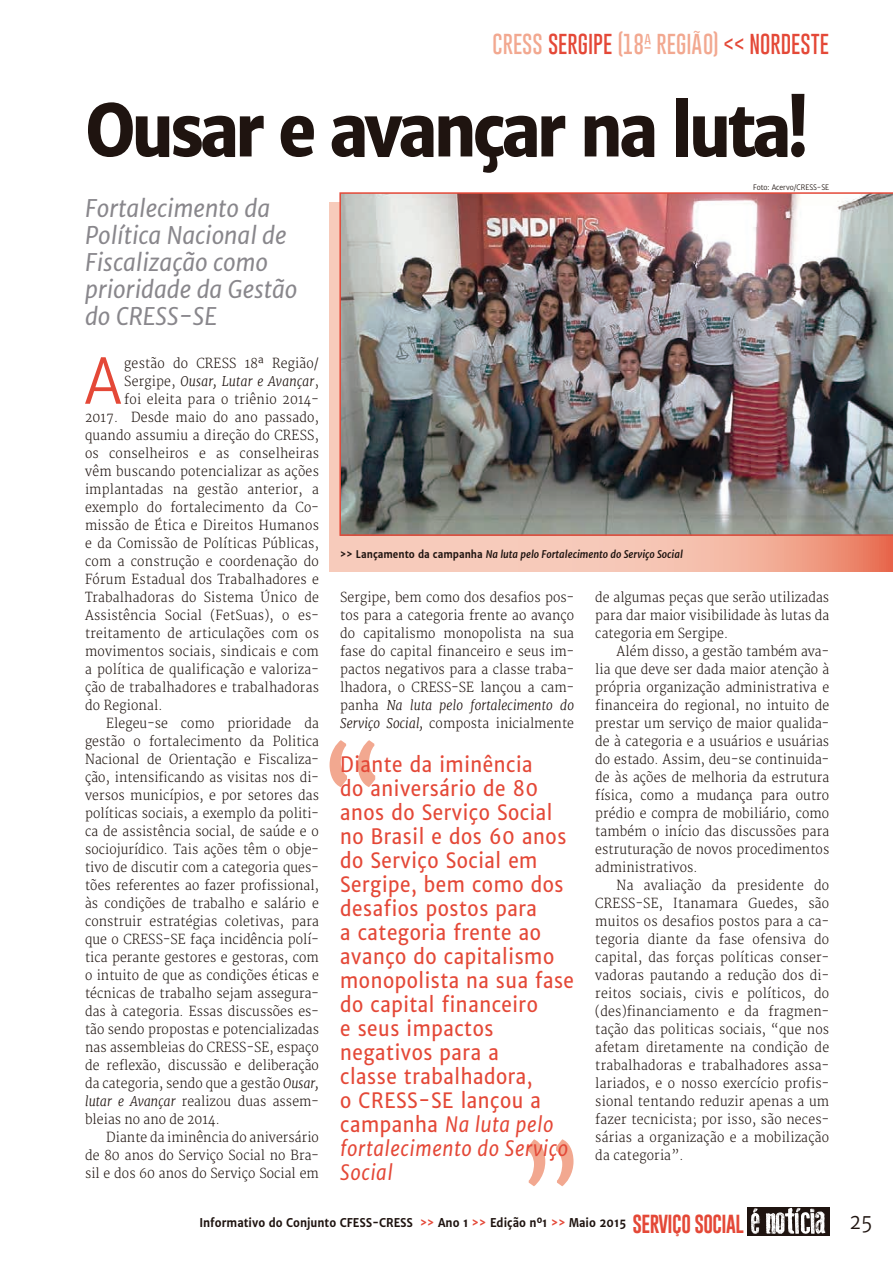
<style>
.page{position:relative;width:893px;height:1263px;background:#fff}
.page>*{position:absolute;margin:0;border:0;box-sizing:border-box;transform-origin:0 0}
.t1{font:800 72px "Merriweather Sans";color:#1f1410;scale:.9 1}
.t2{font:61.95px "Merriweather Sans";color:#e44837;scale:.9 1}
.t3{font:italic 24px/27px "Merriweather Sans";color:#89878c;scale:.95 1}
.t4{font:21px/24px "Merriweather Sans";letter-spacing:.03em;color:#e44837;scale:.9 1}
.t5{font:100 21px "Gobold";color:#e44837}
.t6{font:100 21px "Gobold";color:#f2a890}
.t7{font:21px "Merriweather Sans";color:#1f1410;scale:.9 1}
.t8{font:300 13.5px/18px "Merriweather";letter-spacing:.01em;color:#1f1410;text-align:justify;scale:.9 1}
.t9{font:italic 300 13.5px "Merriweather";letter-spacing:.02em;color:#1f1410;scale:.9 1}
.t10{font:700 12px "Merriweather Sans";color:#1f1410;scale:.9 1}
.t11{font:italic 700 10.5px "Merriweather Sans";color:#1f1410;scale:.9 1}
.t12{font:7.5px "Merriweather Sans";color:#1f1410;scale:.9 1}
.s1{color:#f2a890}
.s2{font-style:normal}
.s3{font-style:italic}
.s4{color:#e44837}
.s5{font-family:"Gobold";font-weight:400;font-size:19.05px;color:#e44837}
</style>
<div class="page">
<div style="left:748px;top:1207px;width:82px;height:29px;background:#1f1410"></div>
<svg style="left:751px;top:1207px;width:75px;height:27px"></svg>
<svg style="left:528px;top:1139px;width:45px;height:47px"></svg>
<svg style="left:330px;top:740px;width:45px;height:47px"></svg>
<svg style="left:330px;top:202px;width:563px;height:369px;background:#f4bca9"></svg>
<img style="left:339px;top:192px;width:554px;height:344px">
<h3 class="t6" style="left:493px;top:30px;width:11px">CRESS</h3>
<h3 class="t5" style="left:548px;top:30px;width:283px">SERGIPE <span class="s1">(18ª REGIÃO)</span> &lt;&lt; NORDESTE</h3>
<h1 class="t1" style="left:85px;top:86px;width:805px">Ousar e avançar na luta!</h1>
<h3 class="t3" style="left:85px;top:195px;width:225px">Fortalecimento da<br>Política Nacional de<br>Fiscalização como prioridade da Gestão do CRESS-SE</h3>
<p class="t12" style="left:753px;top:183px;width:86px">Foto: Acervo/CRESS-SE</p>
<h2 class="t2" style="left:84px;top:343px;width:44px">A</h2>
<p class="t8" style="left:124px;top:354px;width:218px">gestão do CRESS 18ª Região/</p>
<p class="t9" style="left:124px;top:372px;width:218px"><span class="s2">Sergipe,</span> Ousar, Lutar e Avançar<span class="s2">,</span></p>
<p class="t8" style="left:124px;top:390px;width:218px">foi eleita para o triênio 2014-</p>
<p class="t8" style="left:85px;top:408px;width:261px">2017. Desde maio do ano passado,</p>
<p class="t8" style="left:85px;top:426px;width:261px">quando assumiu a direção do CRESS,</p>
<p class="t8" style="left:85px;top:444px;width:261px">os conselheiros e as conselheiras</p>
<p class="t8" style="left:85px;top:462px;width:261px">vêm buscando potencializar as ações</p>
<p class="t8" style="left:85px;top:480px;width:261px">implantadas na gestão anterior, a</p>
<p class="t8" style="left:85px;top:498px;width:261px">exemplo do fortalecimento da Co-</p>
<p class="t8" style="left:85px;top:516px;width:261px">missão de Ética e Direitos Humanos</p>
<p class="t8" style="left:85px;top:534px;width:261px">e da Comissão de Políticas Públicas,</p>
<p class="t8" style="left:85px;top:552px;width:261px">com a construção e coordenação do</p>
<p class="t8" style="left:85px;top:570px;width:261px">Fórum Estadual dos Trabalhadores e</p>
<p class="t8" style="left:85px;top:588px;width:261px">Trabalhadoras do Sistema Único de</p>
<p class="t8" style="left:85px;top:606px;width:261px">Assistência Social (FetSuas), o es-</p>
<p class="t8" style="left:85px;top:624px;width:261px">treitamento de articulações com os</p>
<p class="t8" style="left:85px;top:642px;width:261px">movimentos sociais, sindicais e com</p>
<p class="t8" style="left:85px;top:660px;width:261px">a política de qualificação e valoriza-</p>
<p class="t8" style="left:85px;top:678px;width:261px">ção de trabalhadores e trabalhadoras</p>
<p class="t8" style="left:85px;top:696px;width:88px">do Regional.</p>
<p class="t8" style="left:106px;top:714px;width:238px">Elegeu-se como prioridade da</p>
<p class="t8" style="left:85px;top:732px;width:261px">gestão o fortalecimento da Politica</p>
<p class="t8" style="left:85px;top:750px;width:261px">Nacional de Orientação e Fiscaliza-</p>
<p class="t8" style="left:85px;top:768px;width:261px">ção, intensificando as visitas nos di-</p>
<p class="t8" style="left:85px;top:786px;width:261px">versos municípios, e por setores das</p>
<p class="t8" style="left:85px;top:804px;width:261px">políticas sociais, a exemplo da politi-</p>
<p class="t8" style="left:85px;top:822px;width:261px">ca de assistência social, de saúde e o</p>
<p class="t8" style="left:85px;top:840px;width:261px">sociojurídico. Tais ações têm o obje-</p>
<p class="t8" style="left:85px;top:858px;width:261px">tivo de discutir com a categoria ques-</p>
<p class="t8" style="left:85px;top:876px;width:261px">tões referentes ao fazer profissional,</p>
<p class="t8" style="left:85px;top:894px;width:261px">às condições de trabalho e salário e</p>
<p class="t8" style="left:85px;top:912px;width:261px">construir estratégias coletivas, para</p>
<p class="t8" style="left:85px;top:930px;width:261px">que o CRESS-SE faça incidência polí-</p>
<p class="t8" style="left:85px;top:948px;width:261px">tica perante gestores e gestoras, com</p>
<p class="t8" style="left:85px;top:966px;width:261px">o intuito de que as condições éticas e</p>
<p class="t8" style="left:85px;top:984px;width:261px">técnicas de trabalho sejam assegura-</p>
<p class="t8" style="left:85px;top:1002px;width:261px">das à categoria. Essas discussões es-</p>
<p class="t8" style="left:85px;top:1020px;width:261px">tão sendo propostas e potencializadas</p>
<p class="t8" style="left:85px;top:1038px;width:261px">nas assembleias do CRESS-SE, espaço</p>
<p class="t8" style="left:85px;top:1056px;width:261px">de reflexão, discussão e deliberação</p>
<p class="t8" style="left:85px;top:1074px;width:261px">da categoria, sendo que a gestão <span class="s3">Ousar,</span></p>
<p class="t8" style="left:85px;top:1092px;width:261px"><span class="s3">lutar e Avançar</span> realizou duas assem-</p>
<p class="t8" style="left:85px;top:1110px;width:152px">bleias no ano de 2014.</p>
<p class="t8" style="left:106px;top:1128px;width:238px">Diante da iminência do aniversário</p>
<p class="t8" style="left:85px;top:1146px;width:261px">de 80 anos do Serviço Social no Bra-</p>
<p class="t8" style="left:85px;top:1164px;width:261px">sil e dos 60 anos do Serviço Social em</p>
<p class="t11" style="left:340px;top:548px;width:382px"><span class="s2">&gt;&gt; Lançamento da campanha</span> Na luta pelo Fortalecimento do Serviço Social</p>
<p class="t8" style="left:340px;top:588px;width:261px">Sergipe, bem como dos desafios pos&shy;tos para a categoria frente ao avanço do capitalismo monopolista na sua fase do capital financeiro e seus im&shy;pactos negativos para a classe traba&shy;lhadora, o CRESS-SE lançou a cam&shy;panha <span class="s3">Na luta pelo fortalecimento do Serviço Social,</span> composta inicialmente</p>
<p class="t8" style="left:595px;top:588px;width:261px">de algumas peças que serão utilizadas para dar maior visibilidade às lutas da categoria em Sergipe.</p>
<p class="t8" style="left:595px;top:642px;width:261px;text-indent:21px">Além disso, a gestão também ava&shy;lia que deve ser dada maior atenção à própria organização administrativa e financeira do regional, no intuito de prestar um serviço de maior qualida&shy;de à categoria e a usuários e usuárias do estado. Assim, deu-se continuida&shy;de às ações de melhoria da estrutura física, como a mudança para outro prédio e compra de mobiliário, como também o início das discussões para estruturação de novos procedimentos administrativos.</p>
<p class="t8" style="left:595px;top:876px;width:261px;text-indent:21px">Na avaliação da presidente do CRESS-SE, Itanamara Guedes, são muitos os desafios postos para a ca&shy;tegoria diante da fase ofensiva do capital, das forças políticas conser&shy;vadoras pautando a redução dos di&shy;reitos sociais, civis e políticos, do (des)financiamento e da fragmen&shy;tação das politicas sociais, “que nos afetam diretamente na condição de trabalhadoras e trabalhadores assa&shy;lariados, e o nosso exercício profis&shy;sional tentando reduzir apenas a um fazer tecnicista; por isso, são neces&shy;sárias a organização e a mobilização da categoria”.</p>
<p class="t4" style="left:340px;top:752px;width:261px">Diante da iminência<br>do aniversário de 80 anos do Serviço Social no Brasil e dos 60 anos do Serviço Social em<br>Sergipe, bem como dos desafios postos para<br>a categoria frente ao avanço do capitalismo monopolista na sua fase do capital financeiro<br>e seus impactos negativos para a<br>classe trabalhadora,<br>o CRESS-SE lançou a campanha <span class="s3">Na luta pelo fortalecimento do Serviço<br>Social</span></p>
<p class="t10" style="left:199px;top:1215px;width:606px">Informativo do Conjunto CFESS-CRESS <span class="s4">&gt;&gt;</span> Ano 1 <span class="s4">&gt;&gt;</span> Edição nº1 <span class="s4">&gt;&gt;</span> Maio 2015 <span class="s5">SERVIÇO SOCIAL</span></p>
<h3 class="t7" style="left:850px;top:1209px;width:27px">25</h3>
</div>
